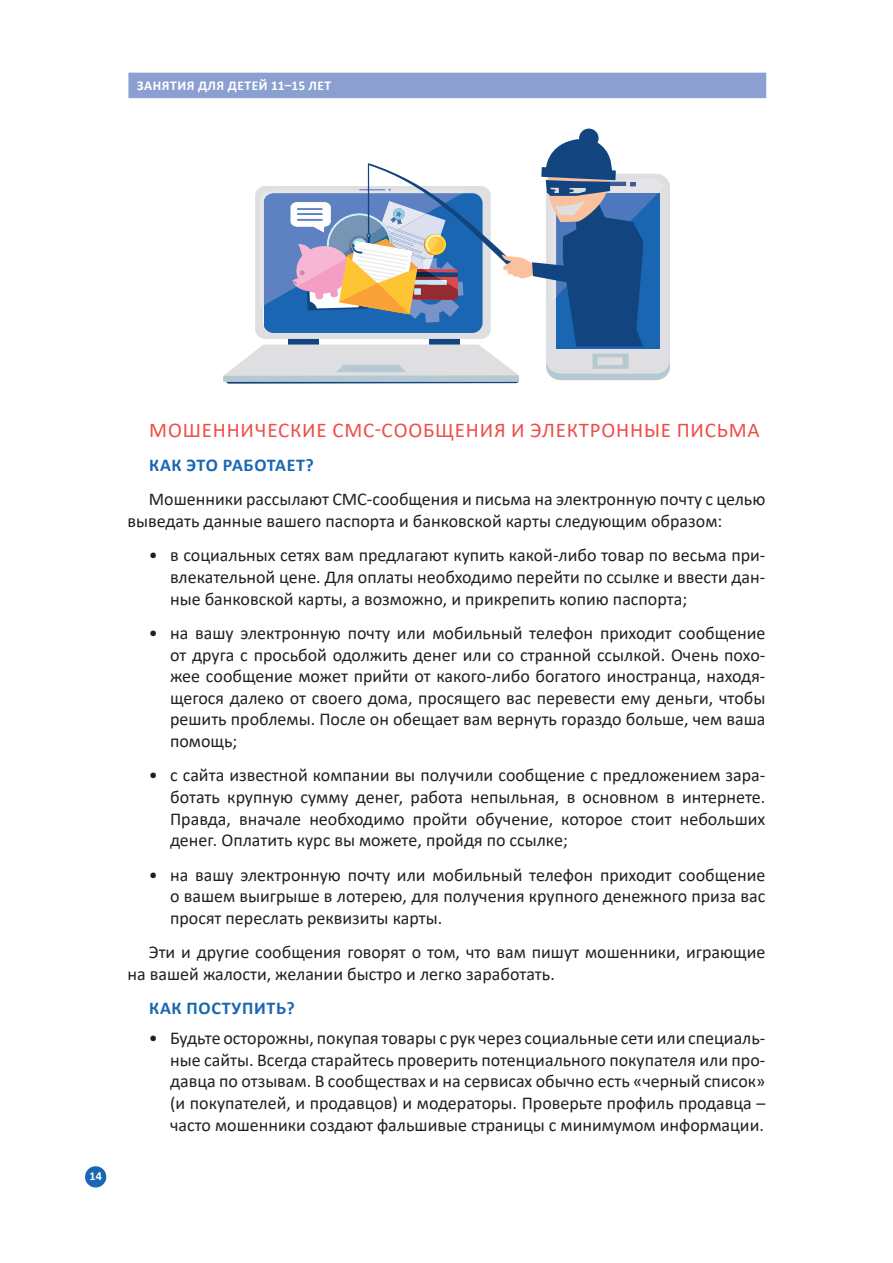
<style>
.page{position:relative;width:893px;height:1263px;background:#fff}
.page>*{position:absolute;margin:0;border:0;box-sizing:border-box;transform-origin:0 0}
.t1{font:21px "Calibri";letter-spacing:.04em;color:#ef4d47}
.t2{font:18px/21.6px "Calibri";color:#231f20;text-align:justify}
.t3{font:700 18px "Calibri";letter-spacing:.04em;color:#1a66b2}
.t4{font:700 13.5px "Calibri";letter-spacing:.04em;color:#fff}
.t5{font:700 12.15px "Calibri";color:#fff}
</style>
<div class="page">
<div style="left:85px;top:1166px;width:21px;height:21px;background:#1a66b2;border-radius:50%"></div>
<div style="left:579px;top:129px;width:20px;height:19px;background:#124580;border-radius:50%"></div>
<svg style="left:223px;top:134px;width:447px;height:250px"></svg>
<div style="left:128px;top:73px;width:638px;height:25px;background:#8ba0d1"></div>
<p class="t4" style="left:137px;top:76px;width:196px">ЗАНЯТИЯ ДЛЯ ДЕТЕЙ 11–15 ЛЕТ</p>
<p class="t5" style="left:90px;top:1168px;width:14px">14</p>
<p class="t1" style="left:149px;top:415px;width:612px">МОШЕННИЧЕСКИЕ СМС-СООБЩЕНИЯ И ЭЛЕКТРОННЫЕ ПИСЬМА</p>
<p class="t3" style="left:149px;top:452px;width:166px">КАК ЭТО РАБОТАЕТ?</p>
<p class="t2" style="left:128px;top:488px;width:639px;text-indent:21px">Мошенники рассылают СМС-сообщения и письма на электронную почту с целью выведать данные вашего паспорта и банковской карты следующим образом:</p>
<p class="t2" style="left:170px;top:544px;width:597px;text-indent:-21px">• в социальных сетях вам предлагают купить какой-либо товар по весьма при&shy;влекательной цене. Для оплаты необходимо перейти по ссылке и ввести дан&shy;ные банковской карты, а возможно, и прикрепить копию паспорта;</p>
<p class="t2" style="left:170px;top:622px;width:597px;text-indent:-21px">• на вашу электронную почту или мобильный телефон приходит сообщение от друга с просьбой одолжить денег или со странной ссылкой. Очень похо&shy;жее сообщение может прийти от какого-либо богатого иностранца, находя&shy;щегося далеко от своего дома, просящего вас перевести ему деньги, чтобы решить проблемы. После он обещает вам вернуть гораздо больше, чем ваша помощь;</p>
<p class="t2" style="left:170px;top:764px;width:597px;text-indent:-21px">• с сайта известной компании вы получили сообщение с предложением зара&shy;ботать крупную сумму денег, работа непыльная, в основном в интернете.<br>Правда, вначале необходимо пройти обучение, которое стоит небольших денег. Оплатить курс вы можете, пройдя по ссылке;</p>
<p class="t2" style="left:170px;top:863px;width:597px;text-indent:-21px">• на вашу электронную почту или мобильный телефон приходит сообщение о вашем выигрыше в лотерею, для получения крупного денежного приза вас просят переслать реквизиты карты.</p>
<p class="t2" style="left:128px;top:941px;width:639px;text-indent:21px">Эти и другие сообщения говорят о том, что вам пишут мошенники, играющие на вашей жалости, желании быстро и легко заработать.</p>
<p class="t3" style="left:149px;top:995px;width:147px">КАК ПОСТУПИТЬ?</p>
<p class="t2" style="left:170px;top:1027px;width:597px;text-indent:-21px">• Будьте осторожны, покупая товары с рук через социальные сети или специаль&shy;ные сайты. Всегда старайтесь проверить потенциального покупателя или про&shy;давца по отзывам. В сообществах и на сервисах обычно есть «черный список» (и покупателей, и продавцов) и модераторы. Проверьте профиль продавца – часто мошенники создают фальшивые страницы с минимумом информации.</p>
</div>
